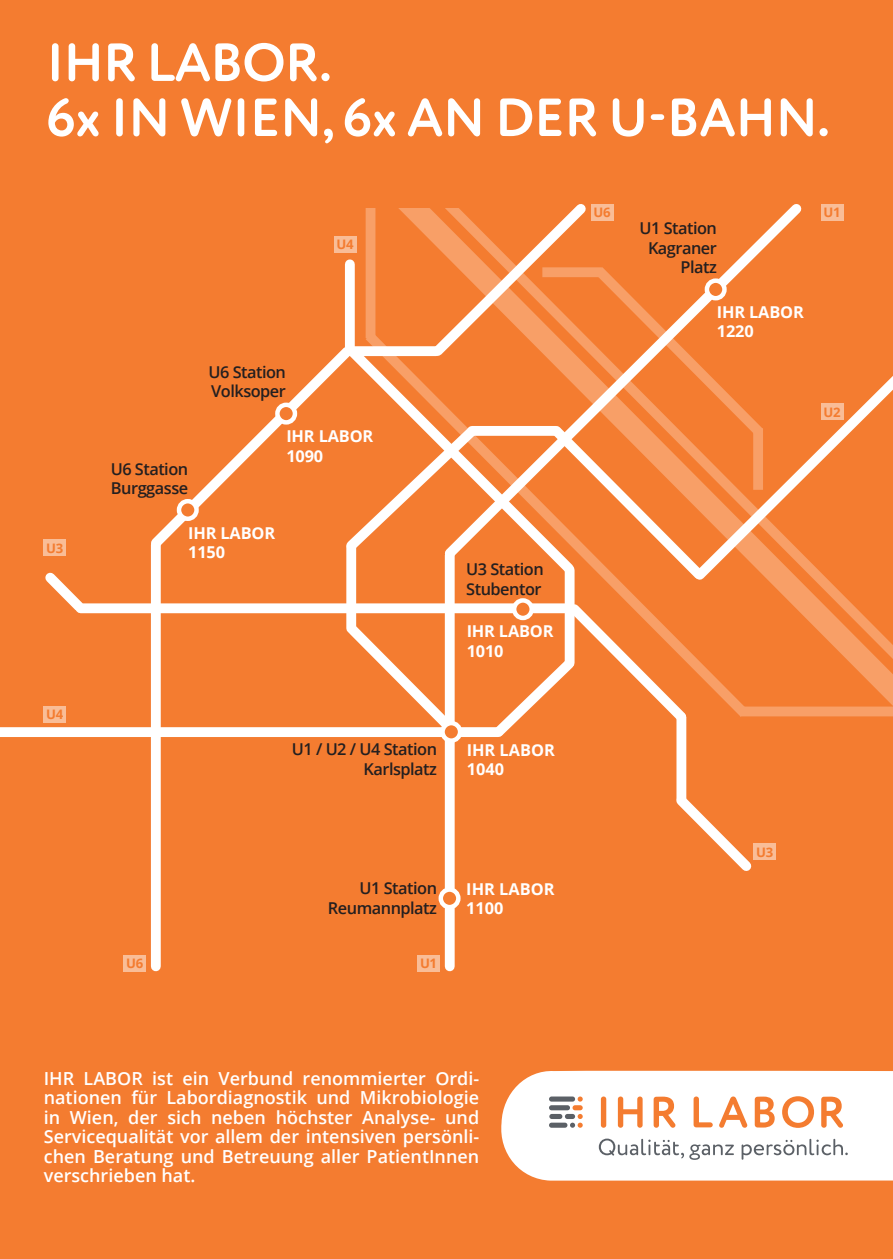
<style>
.page{position:relative;width:893px;height:1259px;background:#f47c30}
.page>*{position:absolute;margin:0;border:0;box-sizing:border-box;transform-origin:0 0}
.t1{font:700 53.4px/55.2px "Circe Rounded Alt";letter-spacing:-.01em;color:#fff}
.t2{font:600 18px/19.5px "Open Sans";color:#fff;text-align:justify}
.t3{font:600 16.2px/19.5px "Open Sans";letter-spacing:-.03em;color:#231f20}
.t4{font:700 16.2px/19.5px "Open Sans";letter-spacing:-.01em;color:#fff}
.t5{font:700 13.2px "Open Sans";letter-spacing:-.03em;color:#f47c30}
</style>
<div class="page">
<svg style="left:755px;top:208px;width:138px;height:509px"></svg>
<svg style="left:359px;top:588px;width:396px;height:129px"></svg>
<div style="left:745px;top:706px;width:148px;height:10px;background:#f89f67"></div>
<svg style="left:770px;top:204px;width:40px;height:141px"></svg>
<div style="left:445px;top:555px;width:10px;height:411px;background:#fff"></div>
<div style="left:151px;top:545px;width:10px;height:421px;background:#fff"></div>
<svg style="left:150px;top:355px;width:187px;height:202px"></svg>
<div style="left:81px;top:603px;width:490px;height:10px;background:#fff"></div>
<svg style="left:45px;top:572px;width:48px;height:42px"></svg>
<div style="left:676px;top:717px;width:10px;height:82px;background:#fff"></div>
<svg style="left:676px;top:786px;width:78px;height:85px"></svg>
<div style="left:0;top:727px;width:498px;height:10px;background:#fff"></div>
<div style="left:565px;top:570px;width:10px;height:93px;background:#fff"></div>
<svg style="left:485px;top:595px;width:210px;height:150px"></svg>
<svg style="left:686px;top:345px;width:207px;height:244px"></svg>
<svg style="left:339px;top:616px;width:125px;height:126px"></svg>
<svg style="left:337px;top:204px;width:433px;height:384px"></svg>
<div style="left:472px;top:426px;width:84px;height:10px;background:#fff"></div>
<div style="left:346px;top:547px;width:10px;height:81px;background:#fff"></div>
<svg style="left:443px;top:723px;width:17px;height:17px"></svg>
<div style="left:440px;top:721px;width:22px;height:22px;border:4px solid #fff;border-radius:50%"></div>
<svg style="left:277px;top:405px;width:18px;height:17px"></svg>
<div style="left:275px;top:402px;width:22px;height:22px;border:4px solid #fff;border-radius:50%"></div>
<svg style="left:179px;top:501px;width:18px;height:18px"></svg>
<div style="left:177px;top:499px;width:22px;height:22px;border:4px solid #fff;border-radius:50%"></div>
<svg style="left:707px;top:281px;width:17px;height:17px"></svg>
<div style="left:705px;top:278px;width:22px;height:22px;border:4px solid #fff;border-radius:50%"></div>
<svg style="left:514px;top:600px;width:18px;height:18px"></svg>
<div style="left:512px;top:598px;width:22px;height:22px;border:4px solid #fff;border-radius:50%"></div>
<svg style="left:441px;top:889px;width:17px;height:18px"></svg>
<div style="left:439px;top:887px;width:22px;height:22px;border:4px solid #fff;border-radius:50%"></div>
<div style="left:418px;top:955px;width:22px;height:16px;background:#f9bd97"></div>
<div style="left:821px;top:403px;width:22px;height:17px;background:#f9bd97"></div>
<div style="left:44px;top:540px;width:22px;height:16px;background:#f9bd97"></div>
<div style="left:44px;top:706px;width:22px;height:17px;background:#f9bd97"></div>
<div style="left:124px;top:955px;width:22px;height:16px;background:#f9bd97"></div>
<div style="left:334px;top:236px;width:22px;height:17px;background:#f9bd97"></div>
<div style="left:821px;top:204px;width:22px;height:16px;background:#f9bd97"></div>
<div style="left:591px;top:204px;width:22px;height:16px;background:#f9bd97"></div>
<div style="left:754px;top:843px;width:22px;height:17px;background:#f9bd97"></div>
<svg style="left:501px;top:1070px;width:392px;height:110px;background:#f8ebe4"></svg>
<h1 class="t1" style="left:46px;top:37px;width:786px">IHR LABOR.<br>6x IN WIEN, 6x AN DER U-BAHN.</h1>
<p class="t5" style="left:46px;top:538px;width:19px">U3</p>
<p class="t5" style="left:46px;top:705px;width:19px">U4</p>
<p class="t5" style="left:337px;top:235px;width:19px">U4</p>
<p class="t3" style="left:111px;top:458px;width:79px">U6 Station<br>Burggasse</p>
<p class="t3" style="left:208px;top:361px;width:79px">U6 Station<br>Volksoper</p>
<p class="t4" style="left:286px;top:426px;width:88px">IHR LABOR<br>1090</p>
<p class="t4" style="left:188px;top:522px;width:88px">IHR LABOR<br>1150</p>
<p class="t3" style="left:466px;top:559px;width:79px">U3 Station<br>Stubentor</p>
<p class="t4" style="left:467px;top:621px;width:88px">IHR LABOR<br>1010</p>
<p class="t3" style="left:292px;top:739px;width:147px;text-align:right">U1 / U2 / U4 Station<br>Karlsplatz</p>
<p class="t4" style="left:467px;top:739px;width:90px">IHR LABOR<br>1040</p>
<p class="t5" style="left:126px;top:953px;width:19px">U6</p>
<p class="t3" style="left:328px;top:878px;width:111px;text-align:right">U1 Station<br>Reumannplatz</p>
<p class="t5" style="left:420px;top:953px;width:19px">U1</p>
<p class="t4" style="left:466px;top:878px;width:90px">IHR LABOR<br>1100</p>
<p class="t5" style="left:594px;top:203px;width:19px">U6</p>
<p class="t5" style="left:824px;top:203px;width:19px">U1</p>
<p class="t3" style="left:639px;top:218px;width:79px;text-align:right">U1 Station<br>Kagraner<br>Platz</p>
<p class="t4" style="left:717px;top:302px;width:88px">IHR LABOR<br>1220</p>
<p class="t5" style="left:824px;top:402px;width:19px">U2</p>
<p class="t5" style="left:756px;top:842px;width:19px">U3</p>
<p class="t2" style="left:44px;top:1068px;width:437px">IHR LABOR ist ein Verbund renommierter Ordi&shy;nationen für Labordiagnostik und Mikrobiologie in Wien, der sich neben höchster Analyse- und Servicequalität vor allem der intensiven persönli&shy;chen Beratung und Betreuung aller PatientInnen verschrieben hat.</p>
</div>
